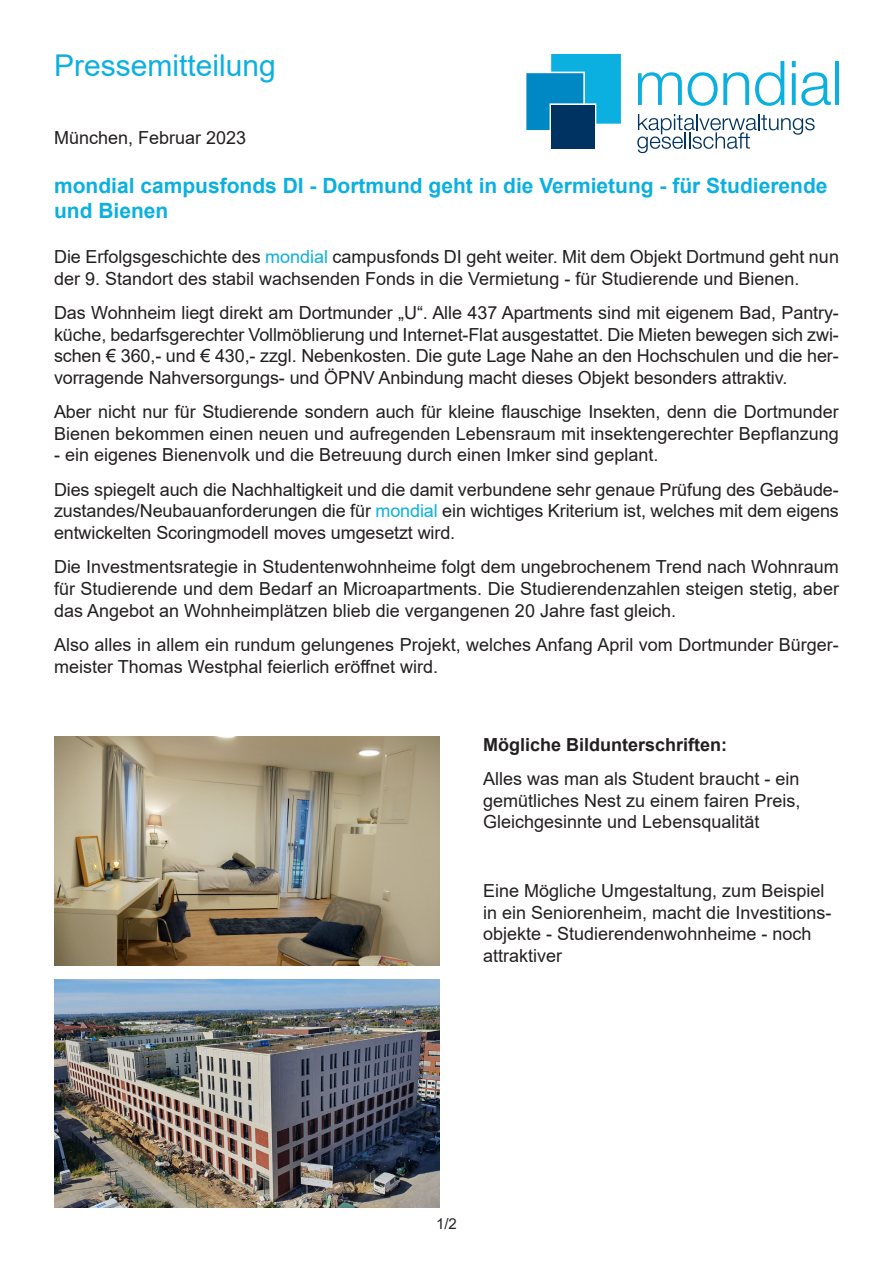
<style>
.page{position:relative;width:893px;height:1263px;background:#fff}
.page>*{position:absolute;margin:0;border:0;box-sizing:border-box;transform-origin:0 0}
.t1{font:30px "Arial";color:#0cb0e0}
.t2{font:700 21px/25.2px "Arial";color:#0cb0e0}
.t3{font:18px/21.6px "Arial";color:#231f20}
.t4{font:700 18px "Arial";color:#231f20}
.t5{font:15px "Arial";color:#231f20}
.s1{color:#0cb0e0}
</style>
<div class="page">
<svg style="left:637px;top:114px;width:178px;height:39px"></svg>
<svg style="left:638px;top:72px;width:44px;height:33px"></svg>
<svg style="left:688px;top:72px;width:61px;height:34px"></svg>
<svg style="left:755px;top:61px;width:29px;height:45px"></svg>
<svg style="left:792px;top:61px;width:39px;height:45px"></svg>
<hr style="left:835px;top:61px;width:4px;height:44px;background:#0cb0e0">
<div style="left:551px;top:105px;width:44px;height:43px;background:#003361"></div>
<svg style="left:526px;top:54px;width:95px;height:76px"></svg>
<img style="left:54px;top:737px;width:386px;height:228px">
<img style="left:54px;top:979px;width:386px;height:229px">
<p class="t1" style="left:54px;top:45px;width:223px">Pressemitteilung</p>
<p class="t3" style="left:54px;top:127px;width:194px">München, Februar 2023</p>
<p class="t2" style="left:54px;top:173px;width:775px">mondial campusfonds DI - Dortmund geht in die Vermietung - für Studierende und Bienen</p>
<p class="t3" style="left:54px;top:246px;width:786px">Die Erfolgsgeschichte des <span class="s1">mondial</span> campusfonds DI geht weiter. Mit dem Objekt Dortmund geht nun der 9. Standort des stabil wachsenden Fonds in die Vermietung - für Studierende und Bienen.</p>
<p class="t3" style="left:54px;top:302px;width:786px;text-align:justify">Das Wohnheim liegt direkt am Dortmunder „U“. Alle 437 Apartments sind mit eigenem Bad, Pantry&shy;küche, bedarfsgerechter Vollmöblierung und Internet-Flat ausgestattet. Die Mieten bewegen sich zwi&shy;schen € 360,- und € 430,- zzgl. Nebenkosten. Die gute Lage Nahe an den Hochschulen und die her&shy;vorragende Nahversorgungs- und ÖPNV Anbindung macht dieses Objekt besonders attraktiv.</p>
<p class="t3" style="left:54px;top:401px;width:786px">Aber nicht nur für Studierende sondern auch für kleine flauschige Insekten, denn die Dortmunder<br>Bienen bekommen einen neuen und aufregenden Lebensraum mit insektengerechter Bepflanzung</p>
<p class="t3" style="left:54px;top:444px;width:606px">- ein eigenes Bienenvolk und die Betreuung durch einen Imker sind geplant.</p>
<p class="t3" style="left:54px;top:478px;width:786px;text-align:justify">Dies spiegelt auch die Nachhaltigkeit und die damit verbundene sehr genaue Prüfung des Gebäude&shy;zustandes/Neubauanforderungen die für <span class="s1">mondial</span> ein wichtiges Kriterium ist, welches mit dem eigens entwickelten Scoringmodell moves umgesetzt wird.</p>
<p class="t3" style="left:54px;top:556px;width:786px;text-align:justify">Die Investmentsrategie in Studentenwohnheime folgt dem ungebrochenem Trend nach Wohnraum für Studierende und dem Bedarf an Microapartments. Die Studierendenzahlen steigen stetig, aber das Angebot an Wohnheimplätzen blieb die vergangenen 20 Jahre fast gleich.</p>
<p class="t3" style="left:54px;top:634px;width:786px">Also alles in allem ein rundum gelungenes Projekt, welches Anfang April vom Dortmunder Bürger&shy;meister Thomas Westphal feierlich eröffnet wird.</p>
<p class="t4" style="left:483px;top:732px;width:246px">Mögliche Bildunterschriften:</p>
<p class="t3" style="left:483px;top:768px;width:319px;text-align:justify">Alles was man als Student braucht - ein gemütliches Nest zu einem fairen Preis, Gleichgesinnte und Lebensqualität</p>
<p class="t3" style="left:483px;top:880px;width:350px">Eine Mögliche Umgestaltung, zum Beispiel in ein Seniorenheim, macht die Investitions&shy;objekte - Studierendenwohnheime - noch attraktiver</p>
<p class="t5" style="left:436px;top:1214px;width:22px">1/2</p>
</div>
